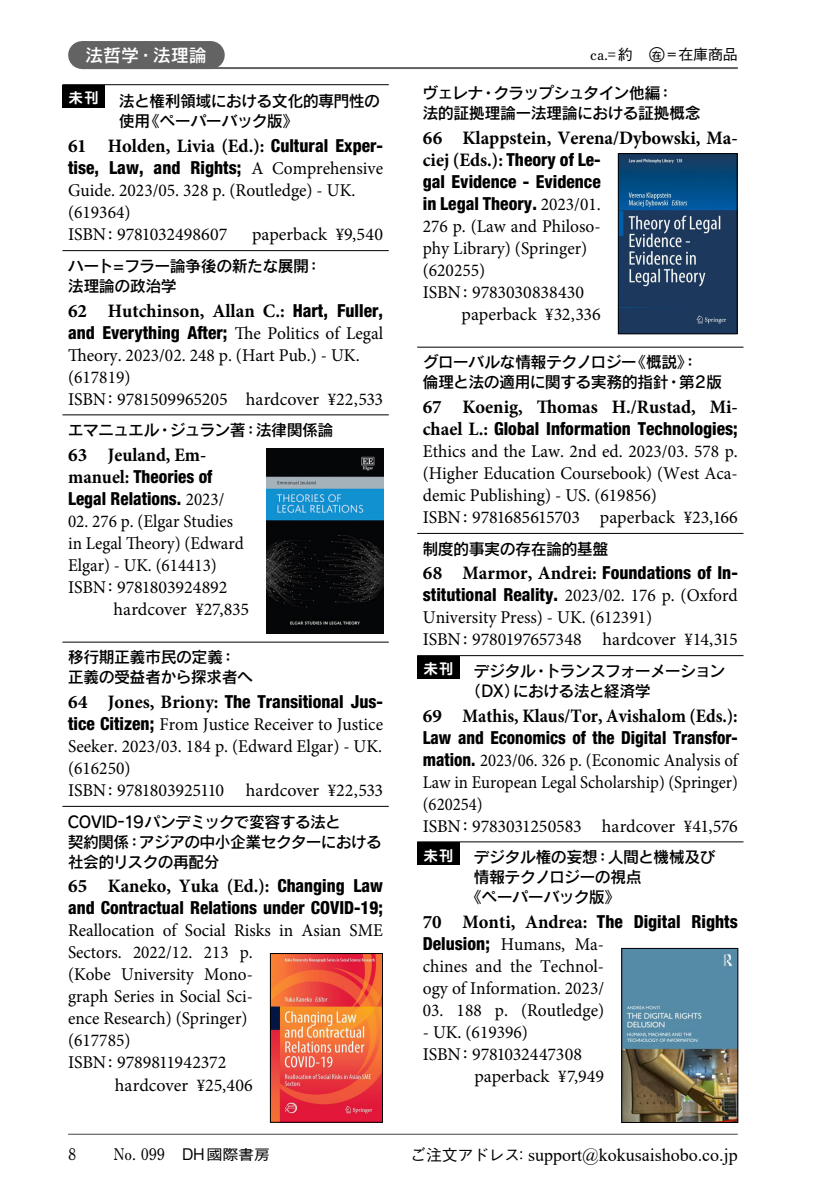
<style>
.page{position:relative;width:840px;height:1191px;background:#fff}
.page>*{position:absolute;margin:0;border:0;box-sizing:border-box;transform-origin:0 0}
.t1{font:700 19px/22px "Minion Pro";color:#000}
.t2{font:18px/22px "Minion Pro";color:#000}
.t3{font:800 condensed 18px/22px "Helvetica Neue LT Std";color:#000}
.t4{font:18px "Minion Pro";color:#000;scale:.96 1}
.t5{font:18px/22px "Minion Pro";color:#000;scale:.93 1}
.t6{font:18px "Minion Pro";color:#000;scale:.95 1}
.t7{font:800 condensed 18px/22px "Helvetica Neue LT Std";color:#000;scale:.95 1}
.t8{font:800 condensed 18px "Helvetica Neue LT Std";color:#000;scale:.96 1}
.t9{font:800 condensed 18px "Helvetica Neue LT Std";color:#000;scale:.93 1}
.t10{font:18px "Times New Roman";color:#000}
.t11{font:18px "Rodin Pro DB";color:#fff}
.t12{font:16px/20px "Rodin Pro DB";letter-spacing:-.04em;color:#000}
.t13{font:700 16px "Futo Min A101 Pro";color:#000;scale:.95 1}
.t14{font:500 15px "Gothic BBB Pro";color:#000}
.t15{font:700 14px "Shin M Go Pro De";color:#fff}
.s1{font-family:"Futo Min A101 Pro";font-weight:700}
.s2{font-family:"Rodin Pro DB";font-weight:400;font-size:17px}
.s3{font-family:"Rodin Pro DB";font-weight:400;font-size:10px}
.s4{font-family:"Midashi Min Pro MA31"}
.s5{font-family:"Helvetica Neue LT Std";font-weight:800;font-stretch:condensed;font-size:18px}
.s6{font-family:"Minion Pro";font-weight:400;font-stretch:normal}
.s7{font-size:19px}
.s8{font-family:"Minion Pro";font-weight:700;font-stretch:normal;font-size:19px}
.s9{font-family:"Helvetica Neue LT Std";font-weight:800;font-stretch:condensed}
.s10{font-family:"Gothic BBB Pro";font-weight:500}
.s11{font-family:"Gothic BBB Pro";font-weight:500;font-size:14.4px}
.s12{font-family:"Gothic BBB Pro";font-weight:500;font-size:16px}
.s13{font-family:"Ryumin Pro";font-size:16px}
</style>
<div class="page">
<img style="left:266px;top:448px;width:117px;height:185px">
<img style="left:623px;top:950px;width:113px;height:171px">
<div style="left:621px;top:948px;width:117px;height:175px;border:1px solid #000"></div>
<img style="left:619px;top:155px;width:116px;height:177px">
<div style="left:617px;top:153px;width:120px;height:181px;border:1px solid #000"></div>
<img style="left:272px;top:955px;width:109px;height:165px">
<div style="left:270px;top:953px;width:113px;height:169px;border:1px solid #000"></div>
<hr style="left:62px;top:84px;width:326px;height:1px;background:#000">
<hr style="left:62px;top:250px;width:326px;height:1px;background:#000">
<hr style="left:62px;top:414px;width:326px;height:1px;background:#000">
<hr style="left:62px;top:641px;width:326px;height:1px;background:#000">
<hr style="left:62px;top:806px;width:326px;height:1px;background:#000">
<div style="left:62px;top:85px;width:43px;height:23px;background:#000"></div>
<hr style="left:417px;top:347px;width:326px;height:1px;background:#000">
<hr style="left:417px;top:533px;width:326px;height:1px;background:#000">
<hr style="left:417px;top:655px;width:326px;height:1px;background:#000">
<hr style="left:417px;top:841px;width:326px;height:1px;background:#000">
<div style="left:417px;top:656px;width:42px;height:23px;background:#000"></div>
<div style="left:417px;top:842px;width:42px;height:23px;background:#000"></div>
<hr style="left:68px;top:1133px;width:669px;height:1px;background:#636363">
<div style="left:82px;top:41px;width:128px;height:28px;background:#636363"></div>
<svg style="left:210px;top:41px;width:1px;height:26px"></svg>
<hr style="left:82px;top:67px;width:655px;height:2px;background:#636363">
<p class="t11" style="left:85px;top:43px;width:123px">法哲学・法理論</p>
<p class="t14" style="left:590px;top:43px;width:149px"><span class="s1">ca.=</span>約 <span class="s2">○</span><span class="s3">在</span> =在庫商品</p>
<p class="t15" style="left:69px;top:87px;width:31px">未刊</p>
<p class="t12" style="left:422px;top:82px;width:280px">ヴェレナ<span class="s4">・</span>クラップシュタイン他編<span class="s4">：<br></span>法的証拠理論ー法理論における証拠概念</p>
<p class="t1" style="left:422px;top:127px;width:316px">66 Klappstein, Verena/Dybowski, Ma&shy;ciej (Eds.): <span class="s5">Theory of Le-</span></p>
<p class="t3" style="left:422px;top:170px;width:179px">gal Evidence - Evidence in Legal Theory. <span class="s6">2023/01.</span></p>
<p class="t2" style="left:422px;top:215px;width:179px">276 p. (Law and Philoso-</p>
<p class="t2" style="left:422px;top:237px;width:166px">phy Library) (Springer)</p>
<p class="t2" style="left:422px;top:259px;width:64px">(620255)</p>
<p class="t2" style="left:422px;top:281px;width:163px">ISBN<span class="s7">:</span> 9783030838430</p>
<p class="t2" style="left:461px;top:303px;width:141px">paperback ¥32,336</p>
<p class="t12" style="left:422px;top:352px;width:301px">グローバルな情報テクノロジー《概説》<span class="s4">：<br></span>倫理と法の適用に関する実務的指針<span class="s4">・</span>第2版</p>
<p class="t1" style="left:422px;top:396px;width:316px">67 Koenig, Thomas H./Rustad, Mi-</p>
<p class="t3" style="left:422px;top:417px;width:316px"><span class="s8">chael L.:</span> Global Information Technologies;</p>
<p class="t2" style="left:422px;top:440px;width:316px">Ethics and the Law. 2nd ed. 2023/03. 578 p. (Higher Education Coursebook) (West Aca&shy;demic Publishing) - US. (619856)<br>ISBN<span class="s7">:</span> 9781685615703 paperback ¥23,166</p>
<p class="t12" style="left:422px;top:538px;width:187px">制度的事実の存在論的基盤</p>
<p class="t1" style="left:422px;top:562px;width:316px">68 Marmor, Andrei: <span class="s5">Foundations of In-</span></p>
<p class="t2" style="left:422px;top:585px;width:316px"><span class="s9">stitutional Reality.</span> 2023/02. 176 p. (Oxford<br>University Press) - UK. (612391)<br>ISBN<span class="s7">:</span> 9780197657348 hardcover ¥14,315</p>
<p class="t12" style="left:464px;top:660px;width:261px;text-indent:9px">デジタル<span class="s4">・</span>トランスフォーメーション（DX）における法と経済学</p>
<p class="t1" style="left:422px;top:704px;width:316px">69 Mathis, Klaus/Tor, Avishalom (Eds.):</p>
<p class="t9" style="left:422px;top:726px;width:340px">Law and Economics of the Digital Transfor-</p>
<p class="t5" style="left:422px;top:749px;width:340px"><span class="s9">mation.</span> 2023/06. 326 p. (Economic Analysis of Law in European Legal Scholarship) (Springer) (620254)<br>ISBN<span class="s7">:</span> 9783031250583 hardcover ¥41,576</p>
<p class="t12" style="left:473px;top:846px;width:243px">デジタル権の妄想<span class="s4">：</span>人間と機械及び</p>
<p class="t12" style="left:473px;top:866px;width:169px">情報テクノロジーの視点</p>
<p class="t12" style="left:465px;top:886px;width:156px">《ペーパーバック版》</p>
<p class="t3" style="left:422px;top:910px;width:316px"><span class="s8">70 Monti, Andrea:</span> The Digital Rights</p>
<p class="t2" style="left:422px;top:933px;width:183px;text-align:justify"><span class="s9">Delusion;</span> Humans, Ma&shy;chines and the Technol&shy;ogy of Information. 2023/</p>
<p class="t2" style="left:422px;top:999px;width:183px">03. 188 p. (Routledge)</p>
<p class="t2" style="left:422px;top:1021px;width:107px">- UK. (619396)</p>
<p class="t2" style="left:422px;top:1043px;width:161px">ISBN<span class="s7">:</span> 9781032447308</p>
<p class="t2" style="left:474px;top:1065px;width:131px">paperback ¥7,949</p>
<p class="t12" style="left:119px;top:90px;width:263px">法と権利領域における文化的専門性の使用《ペーパーバック版》</p>
<p class="t1" style="left:68px;top:135px;width:316px">61 Holden, Livia (Ed.): <span class="s5">Cultural Exper-</span></p>
<p class="t3" style="left:68px;top:157px;width:316px">tise, Law, and Rights; <span class="s6">A Comprehensive</span></p>
<p class="t2" style="left:68px;top:180px;width:289px">Guide. 2023/05. 328 p. (Routledge) - UK. (619364)<br>ISBN<span class="s7">:</span> 9781032498607</p>
<p class="t2" style="left:252px;top:224px;width:132px">paperback ¥9,540</p>
<p class="t12" style="left:68px;top:255px;width:255px">ハート=フラー論争後の新たな展開<span class="s4">：</span>法理論の政治学</p>
<p class="t1" style="left:68px;top:299px;width:316px">62 Hutchinson, Allan C.: <span class="s5">Hart, Fuller,</span></p>
<p class="t3" style="left:68px;top:321px;width:316px">and Everything After; <span class="s6">The Politics of Legal</span></p>
<p class="t2" style="left:68px;top:344px;width:316px">Theory. 2023/02. 248 p. (Hart Pub.) - UK. (617819)<br>ISBN<span class="s7">:</span> 9781509965205 hardcover ¥22,533</p>
<p class="t12" style="left:68px;top:419px;width:267px">エマニュエル<span class="s4">・</span>ジュラン著<span class="s4">：</span>法律関係論</p>
<p class="t1" style="left:68px;top:443px;width:140px">63 Jeuland, Em-</p>
<p class="t7" style="left:68px;top:465px;width:166px"><span class="s8">manuel:</span> Theories of<br>Legal Relations. <span class="s6">2023/</span></p>
<p class="t6" style="left:68px;top:509px;width:175px">02. 276 p. (Elgar Studies</p>
<p class="t6" style="left:68px;top:531px;width:186px">in Legal Theory) (Edward</p>
<p class="t6" style="left:68px;top:553px;width:158px">Elgar) - UK. (614413)</p>
<p class="t2" style="left:68px;top:576px;width:161px">ISBN<span class="s7">:</span> 9781803924892</p>
<p class="t2" style="left:113px;top:598px;width:137px">hardcover ¥27,835</p>
<p class="t12" style="left:68px;top:646px;width:187px">移行期正義市民の定義<span class="s4">：</span>正義の受益者から探求者へ</p>
<p class="t3" style="left:68px;top:690px;width:316px"><span class="s8">64 Jones, Briony:</span> The Transitional Jus-</p>
<p class="t2" style="left:68px;top:713px;width:316px"><span class="s9">tice Citizen;</span> From Justice Receiver to Justice Seeker. 2023/03. 184 p. (Edward Elgar) - UK. (616250)<br>ISBN<span class="s7">:</span> 9781803925110 hardcover ¥22,533</p>
<p class="t12" style="left:68px;top:811px;width:315px">COVID-19パンデミックで変容する法と<br>契約関係<span class="s4">：</span>アジアの中小企業セクターにおける社会的リスクの再配分</p>
<p class="t1" style="left:68px;top:875px;width:316px">65 Kaneko, Yuka (Ed.): <span class="s5">Changing Law</span></p>
<p class="t8" style="left:68px;top:897px;width:329px">and Contractual Relations under COVID-19;</p>
<p class="t4" style="left:68px;top:918px;width:329px">Reallocation of Social Risks in Asian SME</p>
<p class="t4" style="left:68px;top:940px;width:194px">Sectors. 2022/12. 213 p.</p>
<p class="t4" style="left:68px;top:962px;width:194px">(Kobe University Mono-</p>
<p class="t4" style="left:68px;top:984px;width:194px">graph Series in Social Sci-</p>
<p class="t4" style="left:68px;top:1006px;width:188px">ence Research) (Springer)</p>
<p class="t2" style="left:68px;top:1029px;width:64px">(617785)</p>
<p class="t2" style="left:68px;top:1051px;width:160px">ISBN<span class="s7">:</span> 9789811942372</p>
<p class="t2" style="left:115px;top:1073px;width:139px">hardcover ¥25,406</p>
<p class="t15" style="left:423px;top:657px;width:31px">未刊</p>
<p class="t15" style="left:423px;top:844px;width:31px">未刊</p>
<p class="t13" style="left:68px;top:1141px;width:10px">8</p>
<p class="t13" style="left:113px;top:1141px;width:166px">No. 099　<span class="s10">DH</span><span class="s11">國際書房</span></p>
<p class="t10" style="left:410px;top:1141px;width:329px"><span class="s12">ご注文アドレス</span><span class="s13">:</span> support@kokusaishobo.co.jp</p>
</div>
